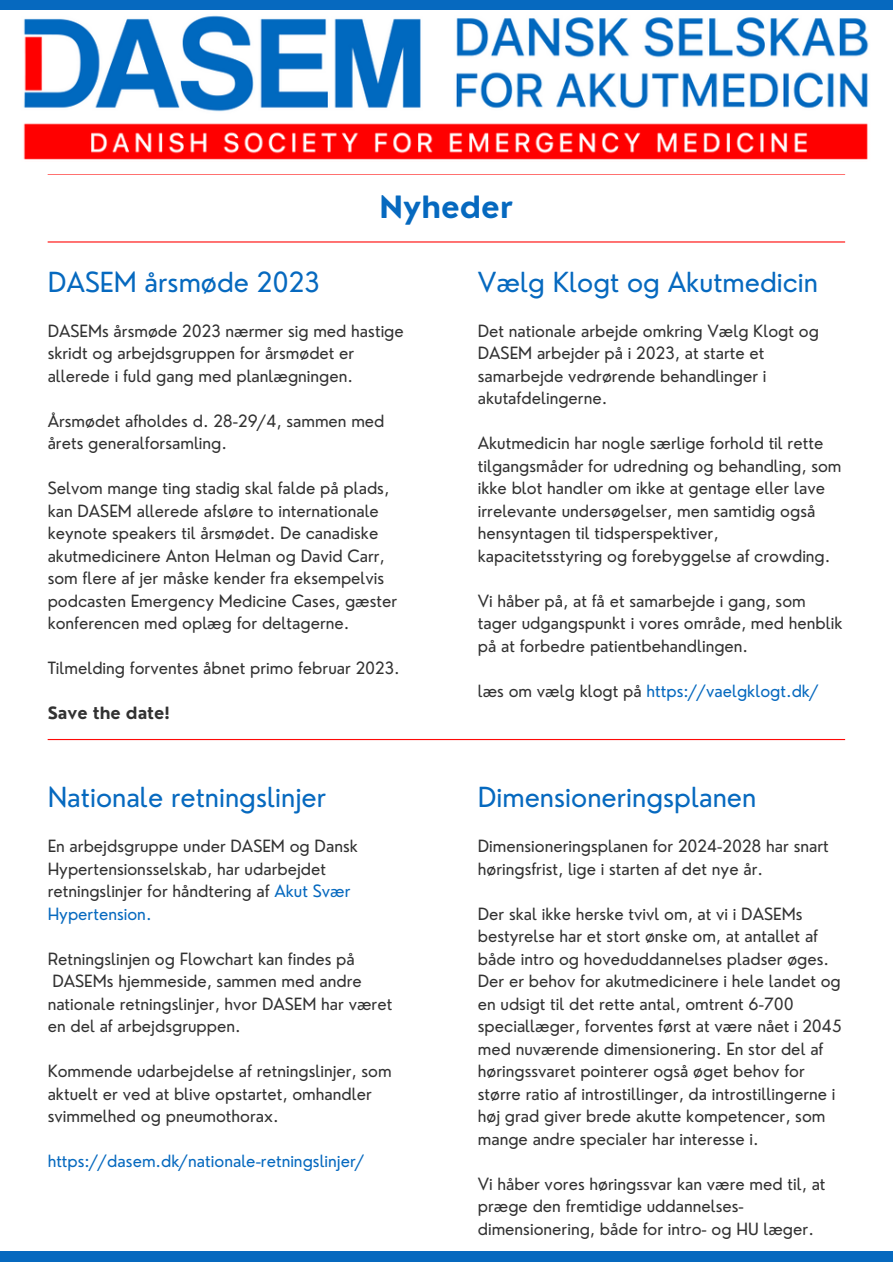
<style>
.page{position:relative;width:893px;height:1264px;background:#fff}
.page>*{position:absolute;margin:0;border:0;box-sizing:border-box;transform-origin:0 0}
.t1{font:700 30px "Nourd";color:#0669bf}
.t2{font:27px "Nourd";color:#0669bf}
.t3{font:16.5px/22.5px "Nourd";color:#323232}
.t4{font:16.5px "Nourd";color:#0669bf}
.t5{font:700 16.5px "Nourd";color:#323232}
.s1{color:#0669bf}
.s2{color:#323232}
</style>
<div class="page">
<div style="left:0;top:0;width:892px;height:22px;background:#0669bf"></div>
<hr style="left:48px;top:173px;width:797px;height:1px;background:#ff0907">
<hr style="left:48px;top:241px;width:797px;height:1px;background:#ff0907">
<div style="left:867px;top:10px;width:25px;height:163px;background:#fff"></div>
<img style="left:0;top:10px;width:869px;height:150px">
<div style="left:0;top:1251px;width:892px;height:10px;background:#0669bf"></div>
<hr style="left:48px;top:739px;width:797px;height:1px;background:#ff0907">
<h1 class="t1" style="left:379px;top:188px;width:135px">Nyheder</h1>
<h2 class="t2" style="left:48px;top:265px;width:274px">DASEM årsmøde 2023</h2>
<p class="t3" style="left:48px;top:319px;width:357px">DASEMs årsmøde 2023 nærmer sig med hastige skridt og arbejdsgruppen for årsmødet er allerede i fuld gang med planlægningen.</p>
<p class="t3" style="left:48px;top:409px;width:338px">Årsmødet afholdes d. 28-29/4, sammen med årets generalforsamling.</p>
<p class="t3" style="left:48px;top:477px;width:351px">Selvom mange ting stadig skal falde på plads, kan DASEM allerede afsløre to internationale keynote speakers til årsmødet. De canadiske akutmedicinere Anton Helman og David Carr, som flere af jer måske kender fra eksempelvis podcasten Emergency Medicine Cases, gæster konferencen med oplæg for deltagerne.</p>
<p class="t3" style="left:48px;top:656px;width:353px">Tilmelding forventes åbnet primo februar 2023.</p>
<p class="t5" style="left:48px;top:702px;width:124px">Save the date!</p>
<h2 class="t2" style="left:48px;top:780px;width:280px">Nationale retningslinjer</h2>
<p class="t3" style="left:48px;top:834px;width:312px">En arbejdsgruppe under DASEM og Dansk Hypertensionsselskab, har udarbejdet retningslinjer for håndtering af <span class="s1">Akut Svær Hypertension.</span></p>
<p class="t3" style="left:48px;top:947px;width:346px">Retningslinjen og Flowchart kan findes på DASEMs hjemmeside, sammen med andre nationale retningslinjer, hvor DASEM har været en del af arbejdsgruppen.</p>
<p class="t3" style="left:48px;top:1059px;width:345px">Kommende udarbejdelse af retningslinjer, som aktuelt er ved at blive opstartet, omhandler svimmelhed og pneumothorax.</p>
<p class="t4" style="left:48px;top:1150px;width:318px">https://dasem.dk/nationale-retningslinjer/</p>
<h2 class="t2" style="left:477px;top:265px;width:342px">Vælg Klogt og Akutmedicin</h2>
<p class="t3" style="left:477px;top:319px;width:342px">Det nationale arbejde omkring Vælg Klogt og DASEM arbejder på i 2023, at starte et samarbejde vedrørende behandlinger i akutafdelingerne.</p>
<p class="t3" style="left:477px;top:432px;width:365px">Akutmedicin har nogle særlige forhold til rette tilgangsmåder for udredning og behandling, som ikke blot handler om ikke at gentage eller lave irrelevante undersøgelser, men samtidig også hensyntagen til tidsperspektiver, kapacitetsstyring og forebyggelse af crowding.</p>
<p class="t3" style="left:477px;top:589px;width:366px">Vi håber på, at få et samarbejde i gang, som tager udgangspunkt i vores område, med henblik på at forbedre patientbehandlingen.</p>
<p class="t4" style="left:477px;top:680px;width:342px"><span class="s2">læs om vælg klogt på</span> https://vaelgklogt.dk/</p>
<h2 class="t2" style="left:477px;top:780px;width:280px">Dimensioneringsplanen</h2>
<p class="t3" style="left:477px;top:834px;width:352px">Dimensioneringsplanen for 2024-2028 har snart høringsfrist, lige i starten af det nye år.</p>
<p class="t3" style="left:477px;top:902px;width:365px">Der skal ikke herske tvivl om, at vi i DASEMs bestyrelse har et stort ønske om, at antallet af både intro og hoveduddannelses pladser øges.<br>Der er behov for akutmedicinere i hele landet og en udsigt til det rette antal, omtrent 6-700 speciallæger, forventes først at være nået i 2045 med nuværende dimensionering. En stor del af høringssvaret pointerer også øget behov for større ratio af introstillinger, da introstillingerne i høj grad giver brede akutte kompetencer, som mange andre specialer har interesse i.</p>
<p class="t3" style="left:477px;top:1172px;width:349px">Vi håber vores høringssvar kan være med til, at præge den fremtidige uddannelses&shy;dimensionering, både for intro- og HU læger.</p>
</div>
